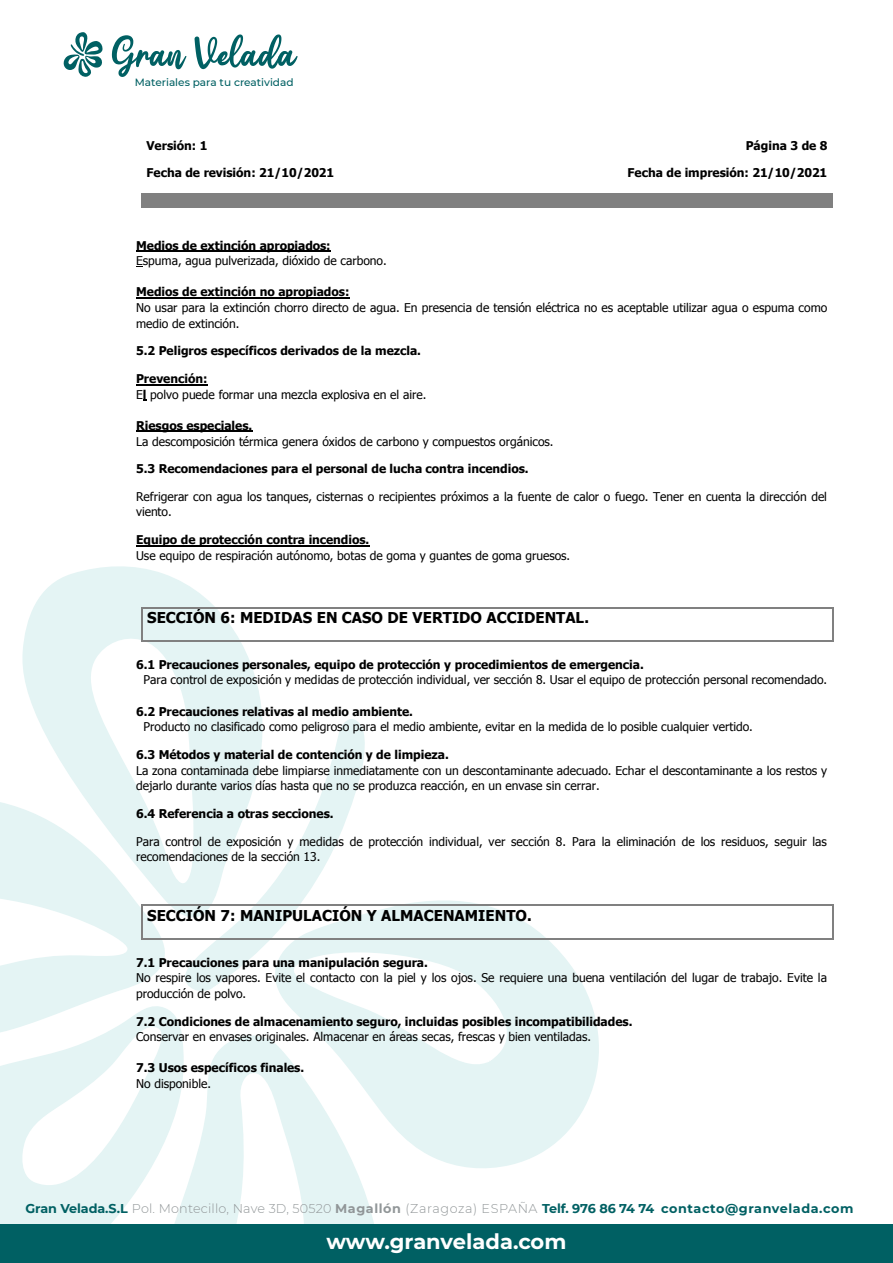
<style>
.page{position:relative;width:893px;height:1263px;background:#fff}
.page>*{position:absolute;margin:0;border:0;box-sizing:border-box;transform-origin:0 0}
.t1{font:700 21px "Montserrat";color:#fff}
.t2{font:700 15px "Tahoma";color:#000}
.t3{font:700 12.75px "Montserrat";letter-spacing:.035em;color:#006063}
.t4{font:12px/15.6px "Tahoma";letter-spacing:-.005em;color:#000}
.t5{font:700 12px "Tahoma";color:#000}
.t6{font:500 10.5px "Montserrat";color:#006063}
.s1{font-weight:700}
.s2{font-weight:300;color:#919698}
.s3{color:#919698}
</style>
<div class="page">
<svg style="left:282px;top:900px;width:346px;height:268px;fill:#e4f4f4"></svg>
<svg style="left:22px;top:566px;width:243px;height:374px;fill:#e4f4f4"></svg>
<svg style="left:0;top:1014px;width:180px;height:210px;fill:#e4f4f4"></svg>
<svg style="left:155px;top:1027px;width:232px;height:197px;fill:#e4f4f4"></svg>
<svg style="left:184px;top:714px;width:182px;height:282px"></svg>
<svg style="left:112px;top:35px;width:74px;height:42px"></svg>
<svg style="left:195px;top:34px;width:103px;height:35px"></svg>
<svg style="left:63px;top:32px;width:40px;height:45px"></svg>
<div style="left:0;top:1224px;width:893px;height:39px;background:#006063"></div>
<div style="left:141px;top:193px;width:5px;height:14px;background:#808080"></div>
<div style="left:827px;top:193px;width:5px;height:14px;background:#808080"></div>
<div style="left:146px;top:193px;width:681px;height:14px;background:#808080"></div>
<hr style="left:136px;top:251px;width:195px;height:1px;background:#000">
<hr style="left:136px;top:297px;width:214px;height:2px;background:#000">
<hr style="left:136px;top:384px;width:71px;height:1px;background:#000">
<hr style="left:136px;top:431px;width:116px;height:1px;background:#000">
<hr style="left:136px;top:545px;width:233px;height:1px;background:#000">
<hr style="left:143px;top:607px;width:690px;height:1px;background:#808080">
<hr style="left:141px;top:608px;width:2px;height:32px;background:#808080">
<hr style="left:143px;top:640px;width:690px;height:1px;background:#808080">
<hr style="left:833px;top:608px;width:1px;height:32px;background:#808080">
<hr style="left:143px;top:905px;width:690px;height:1px;background:#808080">
<svg style="left:0;top:796px;width:173px;height:246px"></svg>
<hr style="left:143px;top:938px;width:690px;height:1px;background:#808080">
<hr style="left:833px;top:906px;width:1px;height:32px;background:#808080">
<p class="t6" style="left:135px;top:75px;width:160px">Materiales para tu creatividad</p>
<p class="t5" style="left:146px;top:137px;width:62px">Versión: 1</p>
<p class="t5" style="left:146px;top:165px;width:189px">Fecha de revisión: 21/10/2021</p>
<p class="t5" style="left:746px;top:137px;width:83px">Página 3 de 8</p>
<p class="t5" style="left:628px;top:165px;width:201px">Fecha de impresión: 21/10/2021</p>
<p class="t5" style="left:136px;top:237px;width:196px">Medios de extinción apropiados:</p>
<p class="t4" style="left:136px;top:252px;width:252px">Espuma, agua pulverizada, dióxido de carbono.</p>
<p class="t5" style="left:136px;top:284px;width:215px">Medios de extinción no apropiados:</p>
<p class="t4" style="left:136px;top:299px;width:693px">No usar para la extinción chorro directo de agua. En presencia de tensión eléctrica no es aceptable utilizar agua o espuma como medio de extinción.</p>
<p class="t5" style="left:136px;top:343px;width:286px">5.2 Peligros específicos derivados de la mezcla.</p>
<p class="t4" style="left:136px;top:370px;width:292px"><span class="s1">Prevención:<br></span>E<span class="s1">l</span> polvo puede formar una mezcla explosiva en el aire.</p>
<p class="t5" style="left:136px;top:417px;width:118px">Riesgos especiales.</p>
<p class="t4" style="left:136px;top:433px;width:419px">La descomposición térmica genera óxidos de carbono y compuestos orgánicos.</p>
<p class="t5" style="left:136px;top:460px;width:394px">5.3 Recomendaciones para el personal de lucha contra incendios.</p>
<p class="t4" style="left:136px;top:488px;width:692px">Refrigerar con agua los tanques, cisternas o recipientes próximos a la fuente de calor o fuego. Tener en cuenta la dirección del viento.</p>
<p class="t5" style="left:136px;top:531px;width:235px">Equipo de protección contra incendios.</p>
<p class="t4" style="left:136px;top:547px;width:436px">Use equipo de respiración autónomo, botas de goma y guantes de goma gruesos.</p>
<p class="t2" style="left:147px;top:607px;width:443px">SECCIÓN 6: MEDIDAS EN CASO DE VERTIDO ACCIDENTAL.</p>
<p class="t5" style="left:136px;top:656px;width:509px">6.1 Precauciones personales, equipo de protección y procedimientos de emergencia.</p>
<p class="t4" style="left:144px;top:672px;width:685px">Para control de exposición y medidas de protección individual, ver sección 8. Usar el equipo de protección personal recomendado.</p>
<p class="t5" style="left:136px;top:703px;width:278px">6.2 Precauciones relativas al medio ambiente.</p>
<p class="t4" style="left:144px;top:719px;width:611px">Producto no clasificado como peligroso para el medio ambiente, evitar en la medida de lo posible cualquier vertido.</p>
<p class="t5" style="left:136px;top:746px;width:314px">6.3 Métodos y material de contención y de limpieza.</p>
<p class="t4" style="left:136px;top:762px;width:693px">La zona contaminada debe limpiarse inmediatamente con un descontaminante adecuado. Echar el descontaminante a los restos y dejarlo durante varios días hasta que no se produzca reacción, en un envase sin cerrar.</p>
<p class="t5" style="left:136px;top:805px;width:199px">6.4 Referencia a otras secciones.</p>
<p class="t4" style="left:136px;top:833px;width:692px">Para control de exposición y medidas de protección individual, ver sección 8. Para la eliminación de los residuos, seguir las recomendaciones de la sección 13.</p>
<p class="t2" style="left:147px;top:905px;width:386px">SECCIÓN 7: MANIPULACIÓN Y ALMACENAMIENTO.</p>
<p class="t5" style="left:136px;top:954px;width:293px">7.1 Precauciones para una manipulación segura.</p>
<p class="t4" style="left:136px;top:969px;width:692px">No respire los vapores. Evite el contacto con la piel y los ojos. Se requiere una buena ventilación del lugar de trabajo. Evite la producción de polvo.</p>
<p class="t5" style="left:136px;top:1013px;width:498px">7.2 Condiciones de almacenamiento seguro, incluidas posibles incompatibilidades.</p>
<p class="t4" style="left:136px;top:1028px;width:457px">Conservar en envases originales. Almacenar en áreas secas, frescas y bien ventiladas.</p>
<p class="t5" style="left:136px;top:1060px;width:170px">7.3 Usos específicos finales.</p>
<p class="t4" style="left:136px;top:1075px;width:76px">No disponible.</p>
<p class="t3" style="left:25px;top:1200px;width:830px">Gran Velada.S.L <span class="s2">Pol. Montecillo, Nave 3D, 50520</span> <span class="s3">Magallón</span> <span class="s2">(Zaragoza) ESPAÑA</span> Telf. 976 86 74 74 contacto@granvelada.com</p>
<h1 class="t1" style="left:327px;top:1226px;width:241px">www.granvelada.com</h1>
</div>
